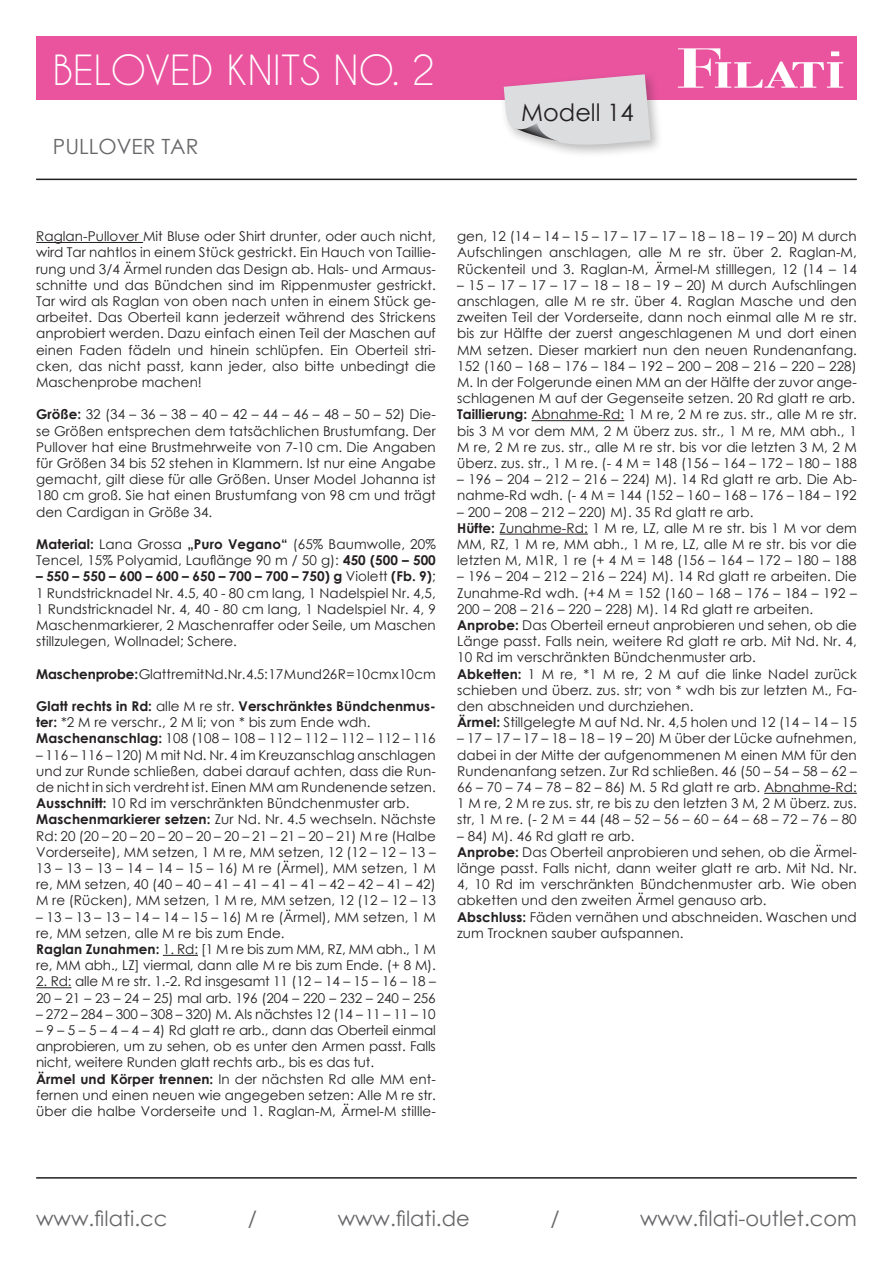
<style>
.page{position:relative;width:893px;height:1263px;background:#fff}
.page>*{position:absolute;margin:0;border:0;box-sizing:border-box;transform-origin:0 0}
.t1{font:39px "Caviar Dreams";color:#fff}
.t2{font:24px "Century Gothic";color:#231f20}
.t3{font:21px "Century Gothic";color:#67676a}
.Fliesstext{font:13.5px/16.2px "Century Gothic";letter-spacing:.005em;color:#231f20;text-align:justify}
.s1{font-weight:700}
</style>
<div class="page">
<hr style="left:36px;top:1177px;width:821px;height:1px;background:#231f20">
<hr style="left:36px;top:179px;width:821px;height:1px;background:#231f20">
<div style="left:36px;top:36px;width:821px;height:64px;background:#ea549f"></div>
<svg style="left:678px;top:48px;width:165px;height:40px"></svg>
<div style="left:499px;top:70px;width:165px;height:88px;background:#231f20;opacity:.3"></div>
<svg style="left:504px;top:74px;width:147px;height:76px;background:#dcced7"></svg>
<hr style="left:36px;top:242px;width:107px;height:1px;background:#231f20">
<hr style="left:163px;top:955px;width:35px;height:1px;background:#231f20">
<hr style="left:36px;top:987px;width:35px;height:1px;background:#231f20">
<hr style="left:532px;top:420px;width:92px;height:1px;background:#231f20">
<hr style="left:500px;top:534px;width:88px;height:1px;background:#231f20">
<hr style="left:764px;top:793px;width:93px;height:1px;background:#231f20">
<p class="t1" style="left:53px;top:47px;width:384px">BELOVED KNITS NO. 2</p>
<p class="t3" style="left:53px;top:131px;width:147px">PULLOVER TAR</p>
<p class="t2" style="left:521px;top:96px;width:114px">Modell 14</p>
<p class="Fliesstext" style="left:36px;top:228px;width:401px">Raglan-Pullover Mit Bluse oder Shirt drunter, oder auch nicht, wird Tar nahtlos in einem Stück gestrickt. Ein Hauch von Taillie&shy;rung und 3/4 Ärmel runden das Design ab. Hals- und Armaus&shy;schnitte und das Bündchen sind im Rippenmuster gestrickt.<br>Tar wird als Raglan von oben nach unten in einem Stück ge&shy;arbeitet. Das Oberteil kann jederzeit während des Strickens anprobiert werden. Dazu einfach einen Teil der Maschen auf einen Faden fädeln und hinein schlüpfen. Ein Oberteil stri&shy;cken, das nicht passt, kann jeder, also bitte unbedingt die Maschenprobe machen!</p>
<p class="Fliesstext" style="left:36px;top:406px;width:401px"><span class="s1">Größe:</span> 32 (34 – 36 – 38 – 40 – 42 – 44 – 46 – 48 – 50 – 52) Die&shy;se Größen entsprechen dem tatsächlichen Brustumfang. Der Pullover hat eine Brustmehrweite von 7-10 cm. Die Angaben für Größen 34 bis 52 stehen in Klammern. Ist nur eine Angabe gemacht, gilt diese für alle Größen. Unser Model Johanna ist 180 cm groß. Sie hat einen Brustumfang von 98 cm und trägt den Cardigan in Größe 34.</p>
<p class="Fliesstext" style="left:36px;top:536px;width:401px"><span class="s1">Material:</span> Lana Grossa <span class="s1">„Puro Vegano“</span> (65% Baumwolle, 20%<br>Tencel, 15% Polyamid, Lauflänge 90 m / 50 g): <span class="s1">450 (500 – 500</span></p>
<p class="Fliesstext" style="left:36px;top:568px;width:401px"><span class="s1">– 550 – 550 – 600 – 600 – 650 – 700 – 700 – 750) g</span> Violett <span class="s1">(Fb. 9)</span>; 1 Rundstricknadel Nr. 4.5, 40 - 80 cm lang, 1 Nadelspiel Nr. 4,5, 1 Rundstricknadel Nr. 4, 40 - 80 cm lang, 1 Nadelspiel Nr. 4, 9<br>Maschenmarkierer, 2 Maschenraffer oder Seile, um Maschen stillzulegen, Wollnadel; Schere.</p>
<p class="Fliesstext" style="left:36px;top:665px;width:401px"><span class="s1">Maschenprobe:</span> Glatt re mit Nd. Nr. 4.5: 17 M und 26 R = 10 cm x 10 cm</p>
<p class="Fliesstext" style="left:36px;top:698px;width:401px"><span class="s1">Glatt rechts in Rd:</span> alle M re str. <span class="s1">Verschränktes Bündchenmus&shy;ter:</span> *2 M re verschr., 2 M li; von * bis zum Ende wdh.</p>
<p class="Fliesstext" style="left:36px;top:730px;width:401px"><span class="s1">Maschenanschlag:</span> 108 (108 – 108 – 112 – 112 – 112 – 112 – 116</p>
<p class="Fliesstext" style="left:36px;top:746px;width:401px">– 116 – 116 – 120) M mit Nd. Nr. 4 im Kreuzanschlag anschlagen und zur Runde schließen, dabei darauf achten, dass die Run&shy;de nicht in sich verdreht ist. Einen MM am Rundenende setzen.<br><span class="s1">Ausschnitt:</span> 10 Rd im verschränkten Bündchenmuster arb.</p>
<p class="Fliesstext" style="left:36px;top:811px;width:401px"><span class="s1">Maschenmarkierer setzen:</span> Zur Nd. Nr. 4.5 wechseln. Nächste Rd: 20 (20 – 20 – 20 – 20 – 20 – 20 – 21 – 21 – 20 – 21) M re (Halbe Vorderseite), MM setzen, 1 M re, MM setzen, 12 (12 – 12 – 13 – 13 – 13 – 13 – 14 – 14 – 15 – 16) M re (Ärmel), MM setzen, 1 M re, MM setzen, 40 (40 – 40 – 41 – 41 – 41 – 41 – 42 – 42 – 41 – 42)<br>M re (Rücken), MM setzen, 1 M re, MM setzen, 12 (12 – 12 – 13</p>
<p class="Fliesstext" style="left:36px;top:908px;width:401px">– 13 – 13 – 13 – 14 – 14 – 15 – 16) M re (Ärmel), MM setzen, 1 M re, MM setzen, alle M re bis zum Ende.</p>
<p class="Fliesstext" style="left:36px;top:941px;width:401px"><span class="s1">Raglan Zunahmen:</span> 1. Rd: [1 M re bis zum MM, RZ, MM abh., 1 M re, MM abh., LZ] viermal, dann alle M re bis zum Ende. (+ 8 M).</p>
<p class="Fliesstext" style="left:36px;top:973px;width:401px">2. Rd: alle M re str. 1.-2. Rd insgesamt 11 (12 – 14 – 15 – 16 – 18 –<br>20 – 21 – 23 – 24 – 25) mal arb. 196 (204 – 220 – 232 – 240 – 256</p>
<p class="Fliesstext" style="left:36px;top:1006px;width:401px">– 272 – 284 – 300 – 308 – 320) M. Als nächstes 12 (14 – 11 – 11 – 10</p>
<p class="Fliesstext" style="left:36px;top:1022px;width:401px">– 9 – 5 – 5 – 4 – 4 – 4) Rd glatt re arb., dann das Oberteil einmal anprobieren, um zu sehen, ob es unter den Armen passt. Falls nicht, weitere Runden glatt rechts arb., bis es das tut.</p>
<p class="Fliesstext" style="left:36px;top:1070px;width:401px"><span class="s1">Ärmel und Körper trennen:</span> In der nächsten Rd alle MM ent&shy;fernen und einen neuen wie angegeben setzen: Alle M re str. über die halbe Vorderseite und 1. Raglan-M, Ärmel-M stillle-</p>
<p class="Fliesstext" style="left:457px;top:228px;width:401px">gen, 12 (14 – 14 – 15 – 17 – 17 – 17 – 18 – 18 – 19 – 20) M durch Aufschlingen anschlagen, alle M re str. über 2. Raglan-M, Rückenteil und 3. Raglan-M, Ärmel-M stilllegen, 12 (14 – 14</p>
<p class="Fliesstext" style="left:457px;top:277px;width:401px">– 15 – 17 – 17 – 17 – 18 – 18 – 19 – 20) M durch Aufschlingen anschlagen, alle M re str. über 4. Raglan Masche und den zweiten Teil der Vorderseite, dann noch einmal alle M re str. bis zur Hälfte der zuerst angeschlagenen M und dort einen MM setzen. Dieser markiert nun den neuen Rundenanfang.<br>152 (160 – 168 – 176 – 184 – 192 – 200 – 208 – 216 – 220 – 228)<br>M. In der Folgerunde einen MM an der Hälfte der zuvor ange&shy;schlagenen M auf der Gegenseite setzen. 20 Rd glatt re arb.</p>
<p class="Fliesstext" style="left:457px;top:406px;width:401px"><span class="s1">Taillierung:</span> Abnahme-Rd: 1 M re, 2 M re zus. str., alle M re str. bis 3 M vor dem MM, 2 M überz zus. str., 1 M re, MM abh., 1<br>M re, 2 M re zus. str., alle M re str. bis vor die letzten 3 M, 2 M überz. zus. str., 1 M re. (- 4 M = 148 (156 – 164 – 172 – 180 – 188</p>
<p class="Fliesstext" style="left:457px;top:471px;width:401px">– 196 – 204 – 212 – 216 – 224) M). 14 Rd glatt re arb. Die Ab&shy;nahme-Rd wdh. (- 4 M = 144 (152 – 160 – 168 – 176 – 184 – 192</p>
<p class="Fliesstext" style="left:457px;top:503px;width:298px">– 200 – 208 – 212 – 220) M). 35 Rd glatt re arb.</p>
<p class="Fliesstext" style="left:457px;top:520px;width:401px"><span class="s1">Hüfte:</span> Zunahme-Rd: 1 M re, LZ, alle M re str. bis 1 M vor dem MM, RZ, 1 M re, MM abh., 1 M re, LZ, alle M re str. bis vor die letzten M, M1R, 1 re (+ 4 M = 148 (156 – 164 – 172 – 180 – 188</p>
<p class="Fliesstext" style="left:457px;top:568px;width:401px">– 196 – 204 – 212 – 216 – 224) M). 14 Rd glatt re arbeiten. Die Zunahme-Rd wdh. (+4 M = 152 (160 – 168 – 176 – 184 – 192 – 200 – 208 – 216 – 220 – 228) M). 14 Rd glatt re arbeiten.</p>
<p class="Fliesstext" style="left:457px;top:617px;width:401px"><span class="s1">Anprobe:</span> Das Oberteil erneut anprobieren und sehen, ob die Länge passt. Falls nein, weitere Rd glatt re arb. Mit Nd. Nr. 4, 10 Rd im verschränkten Bündchenmuster arb.</p>
<p class="Fliesstext" style="left:457px;top:665px;width:401px"><span class="s1">Abketten:</span> 1 M re, *1 M re, 2 M auf die linke Nadel zurück schieben und überz. zus. str; von * wdh bis zur letzten M., Fa&shy;den abschneiden und durchziehen.</p>
<p class="Fliesstext" style="left:457px;top:714px;width:401px"><span class="s1">Ärmel:</span> Stillgelegte M auf Nd. Nr. 4,5 holen und 12 (14 – 14 – 15</p>
<p class="Fliesstext" style="left:457px;top:730px;width:401px">– 17 – 17 – 17 – 18 – 18 – 19 – 20) M über der Lücke aufnehmen, dabei in der Mitte der aufgenommenen M einen MM für den Rundenanfang setzen. Zur Rd schließen. 46 (50 – 54 – 58 – 62 – 66 – 70 – 74 – 78 – 82 – 86) M. 5 Rd glatt re arb. Abnahme-Rd:<br>1 M re, 2 M re zus. str, re bis zu den letzten 3 M, 2 M überz. zus. str, 1 M re. (- 2 M = 44 (48 – 52 – 56 – 60 – 64 – 68 – 72 – 76 – 80</p>
<p class="Fliesstext" style="left:457px;top:827px;width:179px">– 84) M). 46 Rd glatt re arb.</p>
<p class="Fliesstext" style="left:457px;top:844px;width:401px"><span class="s1">Anprobe:</span> Das Oberteil anprobieren und sehen, ob die Ärmel&shy;länge passt. Falls nicht, dann weiter glatt re arb. Mit Nd. Nr.<br>4, 10 Rd im verschränkten Bündchenmuster arb. Wie oben abketten und den zweiten Ärmel genauso arb.</p>
<p class="Fliesstext" style="left:457px;top:908px;width:401px"><span class="s1">Abschluss:</span> Fäden vernähen und abschneiden. Waschen und zum Trocknen sauber aufspannen.</p>
<p class="t3" style="left:36px;top:1204px;width:133px">www.filati.cc</p>
<p class="t3" style="left:248px;top:1204px;width:11px">/</p>
<p class="t3" style="left:338px;top:1204px;width:134px">www.filati.de</p>
<p class="t3" style="left:550px;top:1204px;width:11px">/</p>
<p class="t3" style="left:640px;top:1204px;width:218px">www.filati-outlet.com</p>
</div>
